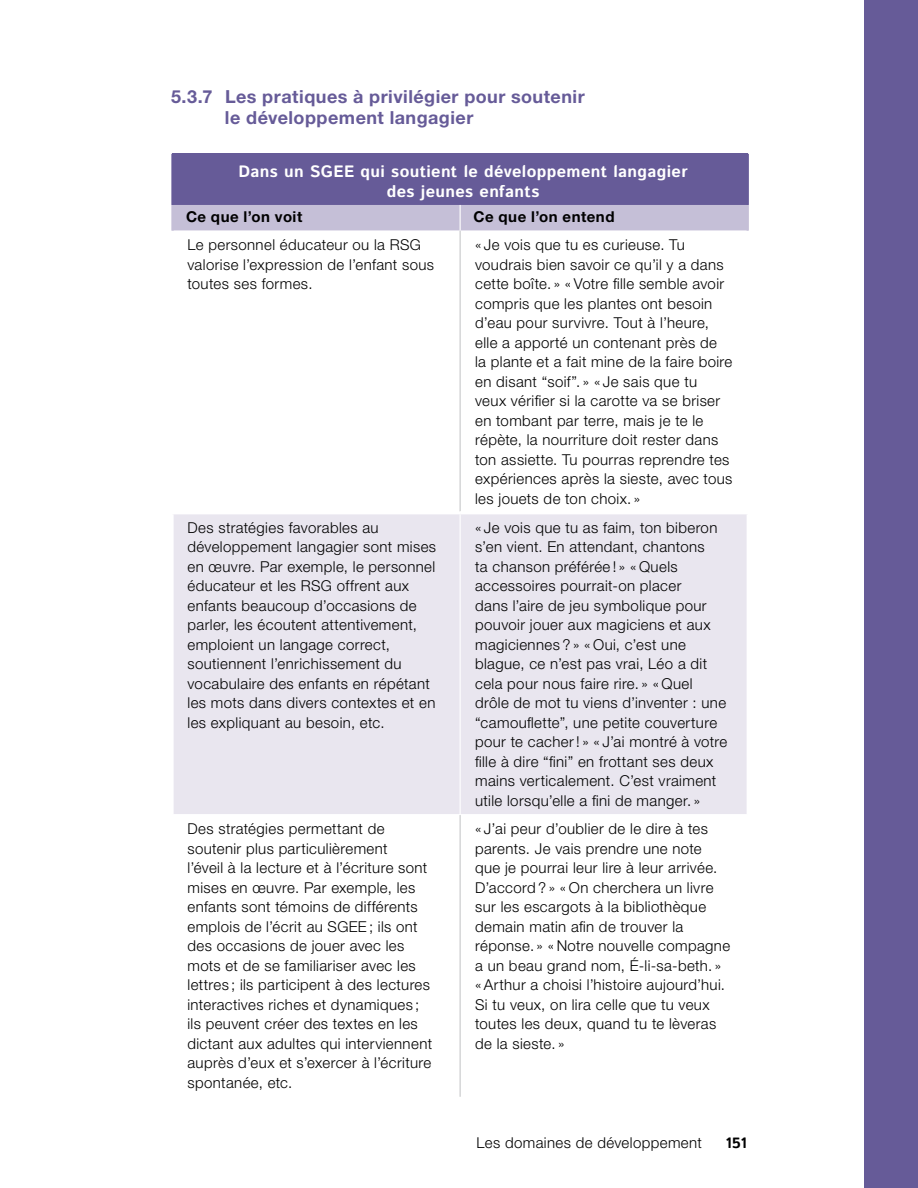
<style>
.page{position:relative;width:918px;height:1188px;background:#fff}
.page>*{position:absolute;margin:0;border:0;box-sizing:border-box;transform-origin:0 0}
.P_T2_Ch5{font:700 18px/21px "Helvetica Neue LT Std";letter-spacing:.025em;color:#665b98}
.TH{font:700 16.5px/19.5px "Istok Web";letter-spacing:.02em;color:#fff;text-align:center}
.TD{font:300 15px/19.5px "Helvetica Neue LT Std";letter-spacing:.025em;color:#000}
.TH-2{font:700 15px "Helvetica Neue LT Std";letter-spacing:.035em;color:#000}
.t1{font:700 15px "Istok Web";color:#000}
</style>
<div class="page">
<div style="left:864px;top:0;width:54px;height:1188px;background:#665b98"></div>
<div style="left:172px;top:154px;width:576px;height:51px;background:#665b98"></div>
<div style="left:174px;top:514px;width:573px;height:300px;background:#e9e6ef"></div>
<hr style="left:171px;top:205px;width:3px;height:26px;background:#c5bfd7">
<hr style="left:747px;top:205px;width:2px;height:26px;background:#c5bfd7">
<hr style="left:171px;top:154px;width:3px;height:51px;background:#665b98">
<hr style="left:747px;top:154px;width:2px;height:51px;background:#665b98">
<div style="left:172px;top:205px;width:576px;height:26px;background:#c5bfd7"></div>
<hr style="left:460px;top:231px;width:1px;height:280px;background:#c7c8ca">
<hr style="left:460px;top:815px;width:1px;height:282px;background:#c7c8ca">
<hr style="left:460px;top:514px;width:1px;height:300px;background:#fff">
<p class="P_T2_Ch5" style="left:225px;top:86px;width:361px;text-indent:-54px">5.3.7 Les pratiques à privilégier pour soutenir le développement langagier</p>
<p class="TH" style="left:239px;top:162px;width:451px">Dans un SGEE qui soutient le développement langagier des jeunes enfants</p>
<p class="TH-2" style="left:186px;top:208px;width:118px">Ce que l’on voit</p>
<p class="TH-2" style="left:474px;top:208px;width:142px">Ce que l’on entend</p>
<p class="TD" style="left:187px;top:235px;width:248px">Le personnel éducateur ou la RSG valorise l’expression de l’enfant sous toutes ses formes.</p>
<p class="TD" style="left:475px;top:235px;width:259px">« Je vois que tu es curieuse. Tu voudrais bien savoir ce qu’il y a dans cette boîte. » « Votre fille semble avoir compris que les plantes ont besoin d’eau pour survivre. Tout à l’heure, elle a apporté un contenant près de<br>la plante et a fait mine de la faire boire en disant “soif”. » « Je sais que tu<br>veux vérifier si la carotte va se briser en tombant par terre, mais je te le répète, la nourriture doit rester dans ton assiette. Tu pourras reprendre tes expériences après la sieste, avec tous les jouets de ton choix. »</p>
<p class="TD" style="left:188px;top:517px;width:250px">Des stratégies favorables au développement langagier sont mises en œuvre. Par exemple, le personnel éducateur et les RSG offrent aux enfants beaucoup d’occasions de parler, les écoutent attentivement, emploient un langage correct, soutiennent l’enrichissement du vocabulaire des enfants en répétant les mots dans divers contextes et en les expliquant au besoin, etc.</p>
<p class="TD" style="left:475px;top:517px;width:254px">« Je vois que tu as faim, ton biberon s’en vient. En attendant, chantons<br>ta chanson préférée ! » « Quels accessoires pourrait-on placer<br>dans l’aire de jeu symbolique pour pouvoir jouer aux magiciens et aux magiciennes ? » « Oui, c’est une blague, ce n’est pas vrai, Léo a dit cela pour nous faire rire. » « Quel drôle de mot tu viens d’inventer : une “camouflette”, une petite couverture pour te cacher ! » « J’ai montré à votre fille à dire “fini” en frottant ses deux mains verticalement. C’est vraiment utile lorsqu’elle a fini de manger. »</p>
<p class="TD" style="left:188px;top:819px;width:246px">Des stratégies permettant de soutenir plus particulièrement<br>l’éveil à la lecture et à l’écriture sont mises en œuvre. Par exemple, les enfants sont témoins de différents emplois de l’écrit au SGEE ; ils ont des occasions de jouer avec les mots et de se familiariser avec les lettres ; ils participent à des lectures interactives riches et dynamiques ; ils peuvent créer des textes en les dictant aux adultes qui interviennent auprès d’eux et s’exercer à l’écriture spontanée, etc.</p>
<p class="TD" style="left:475px;top:819px;width:257px">« J’ai peur d’oublier de le dire à tes parents. Je vais prendre une note que je pourrai leur lire à leur arrivée.<br>D’accord ? » « On cherchera un livre sur les escargots à la bibliothèque demain matin afin de trouver la réponse. » « Notre nouvelle compagne a un beau grand nom, É-li-sa-beth. » « Arthur a choisi l’histoire aujourd’hui.<br>Si tu veux, on lira celle que tu veux toutes les deux, quand tu te lèveras de la sieste. »</p>
<p class="TD" style="left:477px;top:1132px;width:227px">Les domaines de développement</p>
<p class="t1" style="left:725px;top:1133px;width:23px">151</p>
</div>
